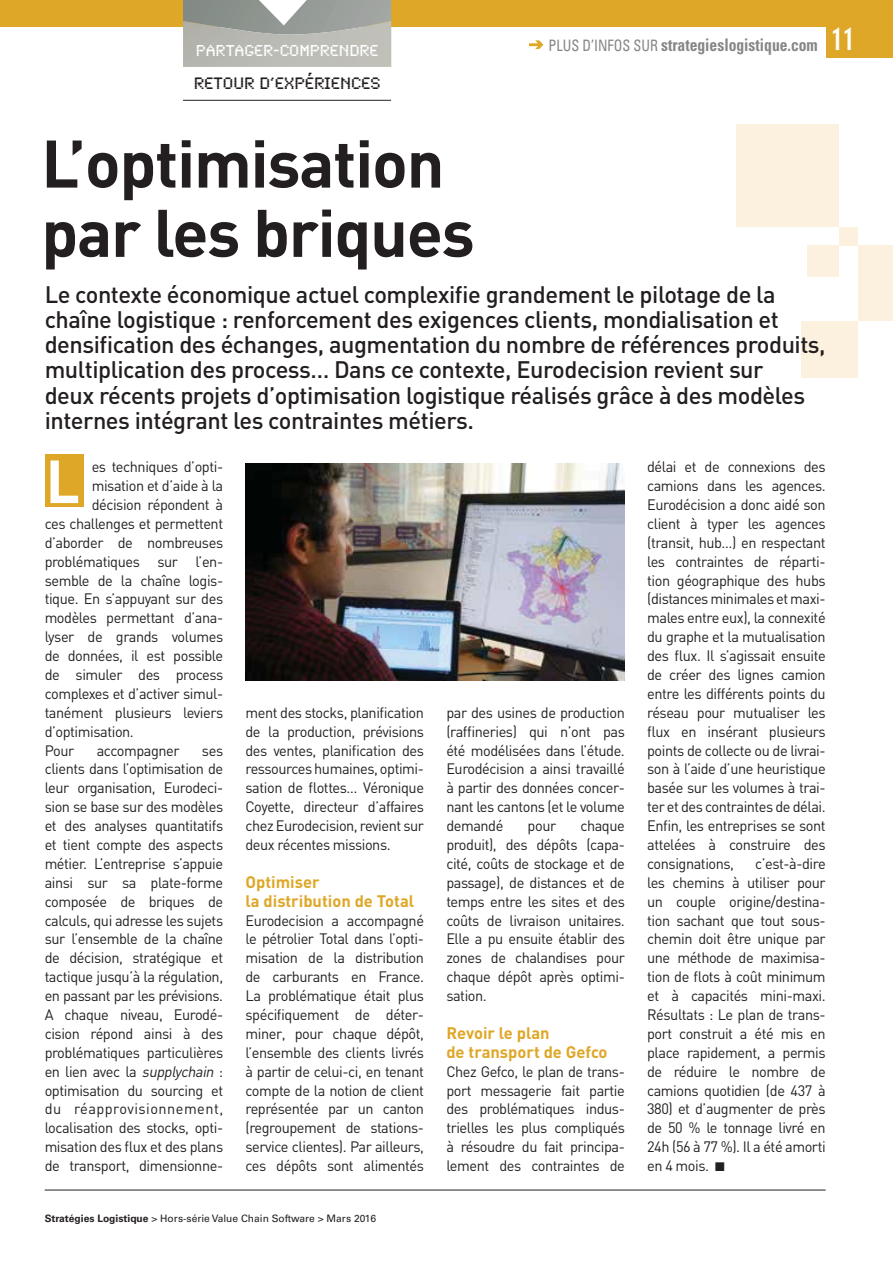
<style>
.page{position:relative;width:893px;height:1263px;background:#fff}
.page>*{position:absolute;margin:0;border:0;box-sizing:border-box;transform-origin:0 0}
.t1{font:700 66.15px/69.3px "DIN";letter-spacing:-.02em;color:#231f20}
.t2{font:700 59.85px "DIN";color:#fff}
.t3{font:500 23.55px/25.2px "DIN";letter-spacing:-.02em;color:#231f20}
.t4{font:700 condensed 17.25px "Univers";color:#878686;scale:.9 1}
.t5{font:17.25px "Synchro Plain";color:#231f20}
.t6{font:700 16.5px/18.9px "DIN";color:#dea727}
.t7{font:16.5px "Synchro Plain";color:#fff}
.t8{font:15px/18.9px "DIN";letter-spacing:-.03em;color:#231f20;text-align:justify}
.t9{font:10.2px "Univers";color:#231f20}
.s1{font-weight:400;font-size:15.75px}
.s2{font-family:"DIN Neuzeit Grotesk";font-size:31.5px;color:#fff}
.s3{font-style:italic}
.s4{font-weight:700}
</style>
<div class="page">
<div style="left:0;top:0;width:892px;height:27px;background:#dea727"></div>
<div style="left:826px;top:0;width:66px;height:58px;background:#dea727"></div>
<div style="left:736px;top:124px;width:103px;height:103px;background:#fbf1de"></div>
<div style="left:839px;top:227px;width:19px;height:18px;background:#fbf1de"></div>
<div style="left:808px;top:245px;width:31px;height:32px;background:#fbf1de"></div>
<div style="left:858px;top:245px;width:34px;height:76px;background:#fbf1de"></div>
<div style="left:801px;top:321px;width:57px;height:57px;background:#fbf1de"></div>
<hr style="left:45px;top:1190px;width:781px;height:1px;background:#231f20">
<div style="left:45px;top:455px;width:38px;height:52px;background:#dea727"></div>
<svg style="left:183px;top:0;width:208px;height:35px;background:#a2a6a2"></svg>
<hr style="left:183px;top:100px;width:208px;height:1px;background:#231f20">
<img style="left:245px;top:463px;width:380px;height:217px">
<svg style="left:529px;top:40px;width:15px;height:10px"></svg>
<p class="t7" style="left:196px;top:41px;width:184px">PARTAGER-COMPRENDRE</p>
<p class="t5" style="left:194px;top:73px;width:188px">RETOUR D’EXPÉRIENCES</p>
<h1 class="t1" style="left:41px;top:130px;width:435px">L’optimisation par les briques</h1>
<p class="t4" style="left:548px;top:39px;width:340px"><span class="s1">PLUS D’INFOS SUR</span> strategieslogistique.com <span class="s2">11</span></p>
<p class="t3" style="left:45px;top:285px;width:782px">Le contexte économique actuel complexifie grandement le pilotage de la chaîne logistique : renforcement des exigences clients, mondialisation et densification des échanges, augmentation du nombre de références produits, multiplication des process… Dans ce contexte, Eurodecision revient sur<br>deux récents projets d’optimisation logistique réalisés grâce à des modèles internes intégrant les contraintes métiers.</p>
<p class="t8" style="left:92px;top:459px;width:133px">es techniques d’opti-</p>
<p class="t8" style="left:92px;top:478px;width:133px">misation et d’aide à la</p>
<p class="t8" style="left:92px;top:497px;width:133px">décision répondent à</p>
<p class="t8" style="left:45px;top:516px;width:180px">ces challenges et permettent</p>
<p class="t8" style="left:45px;top:535px;width:180px">d’aborder de nombreuses</p>
<p class="t8" style="left:45px;top:554px;width:180px">problématiques sur l’en-</p>
<p class="t8" style="left:45px;top:573px;width:180px">semble de la chaîne logis-</p>
<p class="t8" style="left:45px;top:591px;width:180px">tique. En s’appuyant sur des</p>
<p class="t8" style="left:45px;top:610px;width:180px">modèles permettant d’ana-</p>
<p class="t8" style="left:45px;top:629px;width:180px">lyser de grands volumes</p>
<p class="t8" style="left:45px;top:648px;width:180px">de données, il est possible</p>
<p class="t8" style="left:45px;top:667px;width:180px">de simuler des process</p>
<p class="t8" style="left:45px;top:686px;width:180px">complexes et d’activer simul-</p>
<p class="t8" style="left:45px;top:705px;width:180px">tanément plusieurs leviers</p>
<p class="t8" style="left:45px;top:724px;width:91px">d’optimisation.</p>
<p class="t8" style="left:45px;top:743px;width:31px">Pour</p>
<p class="t8" style="left:97px;top:743px;width:84px">accompagner</p>
<h2 class="t2" style="left:46px;top:447px;width:36px">L</h2>
<p class="t8" style="left:647px;top:459px;width:180px">délai et de connexions des camions dans les agences.<br>Eurodécision a donc aidé son client à typer les agences (transit, hub…) en respectant les contraintes de réparti&shy;tion géographique des hubs (distances minimales et maxi&shy;males entre eux), la connexité du graphe et la mutualisation des flux. Il s’agissait ensuite de créer des lignes camion entre les différents points du réseau pour mutualiser les flux en insérant plusieurs points de collecte ou de livrai&shy;son à l’aide d’une heuristique basée sur les volumes à trai&shy;ter et des contraintes de délai.<br>Enfin, les entreprises se sont attelées à construire des consignations,</p>
<p class="t8" style="left:245px;top:705px;width:180px">ment des stocks, planification de la production, prévisions des ventes, planification des ressources humaines, optimi&shy;sation de flottes… Véronique Coyette, directeur d’affaires chez Eurodecision, revient sur deux récentes missions.</p>
<p class="t6" style="left:245px;top:873px;width:170px">Optimiser<br>la distribution de Total</p>
<p class="t8" style="left:245px;top:913px;width:180px">Eurodecision a accompagné le pétrolier Total dans l’opti&shy;misation de la distribution de carburants en France.<br>La problématique était plus spécifiquement de déter&shy;miner, pour chaque dépôt, l’ensemble des clients livrés à partir de celui-ci, en tenant compte de la notion de client représentée par un canton (regroupement de stations&shy;service clientes). Par ailleurs, ces dépôts sont alimentés</p>
<p class="t8" style="left:446px;top:705px;width:180px">par des usines de production (raffineries) qui n’ont pas été modélisées dans l’étude.<br>Eurodécision a ainsi travaillé à partir des données concer&shy;nant les cantons (et le volume demandé</p>
<p class="t8" style="left:45px;top:743px;width:180px;text-indent:157px">ses clients dans l’optimisation de leur organisation, Eurodeci&shy;sion se base sur des modèles et des analyses quantitatifs et tient compte des aspects métier. L’entreprise s’appuie ainsi sur sa plate-forme composée de briques de calculs, qui adresse les sujets sur l’ensemble de la chaîne de décision, stratégique et tactique jusqu’à la régulation, en passant par les prévisions.<br>A chaque niveau, Eurodé&shy;cision répond ainsi à des problématiques particulières e n l i e n a ve c la <span class="s3">supplychain</span> : optimisation du sourcing et du réapprovisionnement, localisation des stocks, opti&shy;misation des flux et des plans de transport, dimensionne-</p>
<p class="t8" style="left:446px;top:818px;width:180px;text-indent:134px">chaque produit), des dépôts (capa&shy;cité, coûts de stockage et de passage), de distances et de temps entre les sites et des coûts de livraison unitaires.<br>Elle a pu ensuite établir des zones de chalandises pour chaque dépôt après optimi&shy;sation.</p>
<p class="t6" style="left:446px;top:1024px;width:163px">Revoir le plan<br>de transport de Gefco</p>
<p class="t8" style="left:446px;top:1064px;width:180px">Chez Gefco, le plan de trans&shy;port messagerie fait partie des problématiques indus&shy;trielles les plus compliqués à résoudre du fait principa&shy;lement des contraintes de</p>
<p class="t8" style="left:528px;top:818px;width:30px">pour</p>
<p class="t8" style="left:647px;top:856px;width:180px;text-indent:108px">c’est-à-dire les chemins à utiliser pour un couple origine/destina&shy;tion sachant que tout sous&shy;chemin doit être unique par une méthode de maximisa&shy;tion de flots à coût minimum et à capacités mini-maxi.<br>Résultats : Le plan de trans&shy;port construit a été mis en place rapidement, a permis de réduire le nombre de camions quotidien (de 437 à 380) et d’augmenter de près de 50 % le tonnage livré en 24h (56 à 77 %). Il a été amorti en 4 mois.</p>
<p class="t9" style="left:45px;top:1215px;width:333px"><span class="s4">Stratégies Logistique</span> &gt; Hors-série Value Chain Software &gt; Mars 2016</p>
</div>
